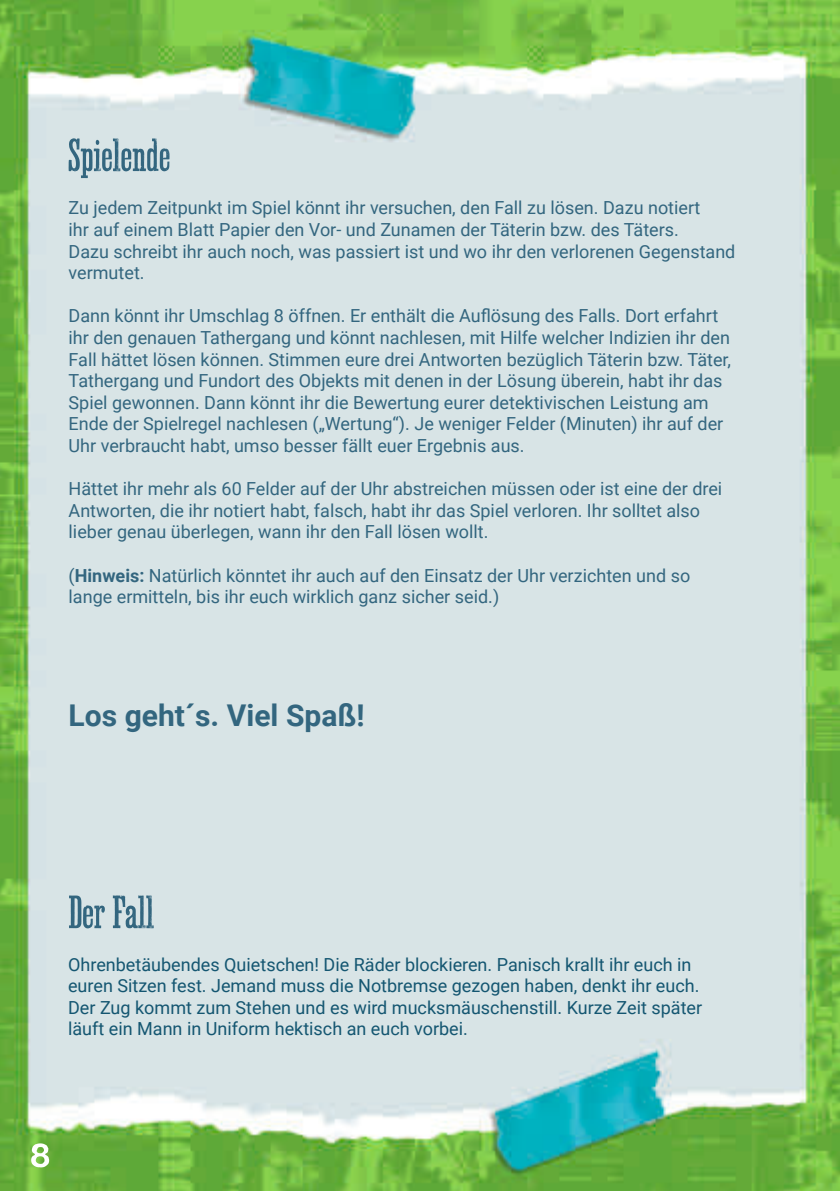
<style>
.page{position:relative;width:840px;height:1191px;background:#fff}
.page>*{position:absolute;margin:0;border:0;box-sizing:border-box;transform-origin:0 0}
.t1{font:700 30px "Roboto";color:#33667f}
.t2{font:18px/21.6px "Roboto";color:#33667f}
.t3{font:18px/21.6px "Roboto";color:#145671}
.s1{font-weight:700}
</style>
<div class="page">
<img style="left:0;top:0;width:839px;height:1191px">
<svg style="left:31px;top:1143px;width:18px;height:24px"></svg>
<svg style="left:69px;top:895px;width:85px;height:33px;background:#97b2bd"></svg>
<svg style="left:69px;top:138px;width:100px;height:40px;background:#9db7c1"></svg>
<p class="t2" style="left:69px;top:196px;width:668px">Zu jedem Zeitpunkt im Spiel könnt ihr versuchen, den Fall zu lösen. Dazu notiert<br>ihr auf einem Blatt Papier den Vor- und Zunamen der Täterin bzw. des Täters.<br>Dazu schreibt ihr auch noch, was passiert ist und wo ihr den verlorenen Gegenstand vermutet.</p>
<p class="t2" style="left:69px;top:304px;width:663px">Dann könnt ihr Umschlag 8 öffnen. Er enthält die Auflösung des Falls. Dort erfahrt ihr den genauen Tathergang und könnt nachlesen, mit Hilfe welcher Indizien ihr den Fall hättet lösen können. Stimmen eure drei Antworten bezüglich Täterin bzw. Täter, Tathergang und Fundort des Objekts mit denen in der Lösung überein, habt ihr das Spiel gewonnen. Dann könnt ihr die Bewertung eurer detektivischen Leistung am Ende der Spielregel nachlesen („Wertung“). Je weniger Felder (Minuten) ihr auf der Uhr verbraucht habt, umso besser fällt euer Ergebnis aus.</p>
<p class="t2" style="left:69px;top:477px;width:654px">Hättet ihr mehr als 60 Felder auf der Uhr abstreichen müssen oder ist eine der drei<br>Antworten, die ihr notiert habt, falsch, habt ihr das Spiel verloren. Ihr solltet also lieber genau überlegen, wann ihr den Fall lösen wollt.</p>
<p class="t2" style="left:69px;top:564px;width:623px">(<span class="s1">Hinweis:</span> Natürlich könntet ihr auch auf den Einsatz der Uhr verzichten und so lange ermitteln, bis ihr euch wirklich ganz sicher seid.)</p>
<h1 class="t1" style="left:69px;top:694px;width:297px">Los geht´s. Viel Spaß!</h1>
<p class="t3" style="left:68px;top:952px;width:635px">Ohrenbetäubendes Quietschen! Die Räder blockieren. Panisch krallt ihr euch in euren Sitzen fest. Jemand muss die Notbremse gezogen haben, denkt ihr euch.<br>Der Zug kommt zum Stehen und es wird mucksmäuschenstill. Kurze Zeit später läuft ein Mann in Uniform hektisch an euch vorbei.</p>
</div>
